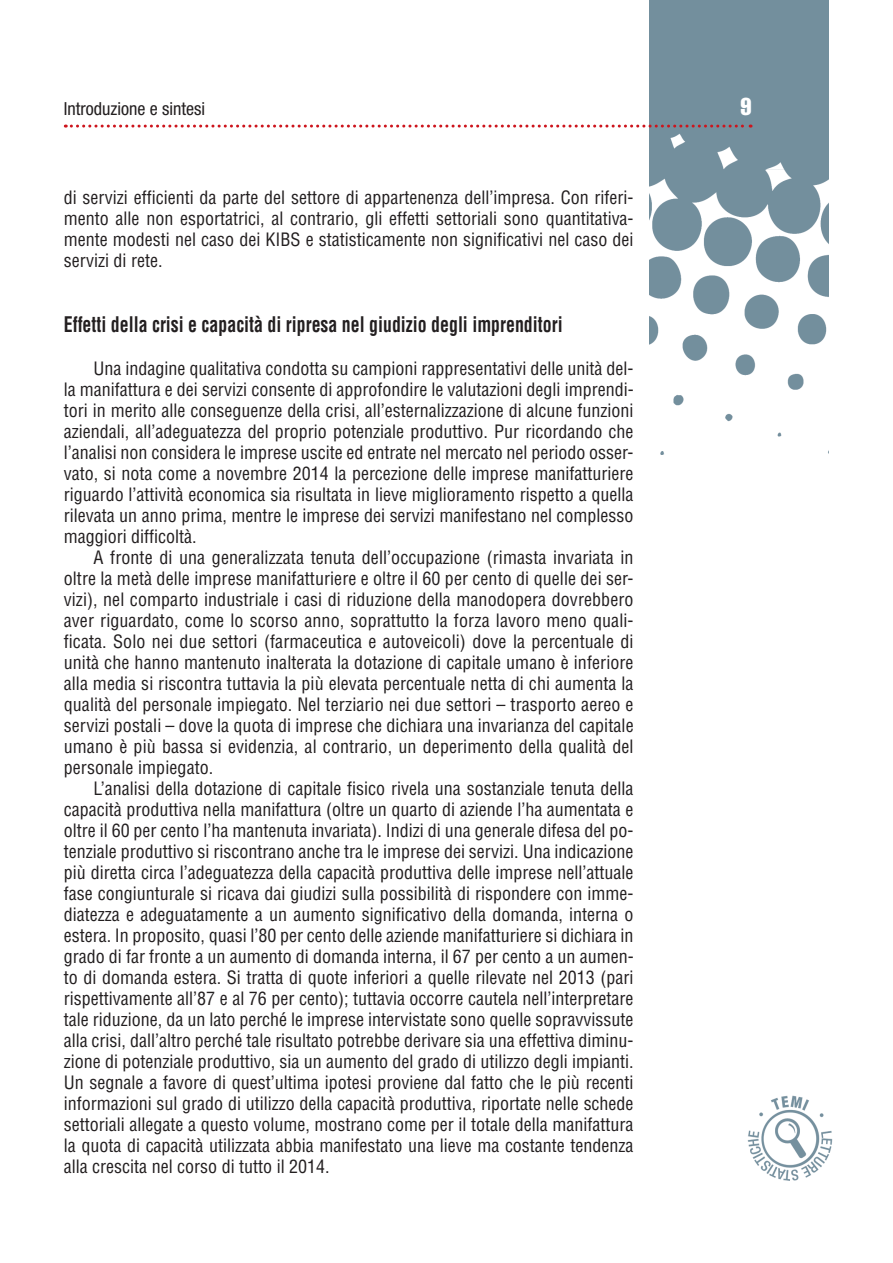
<style>
.page{position:relative;width:893px;height:1263px;background:#fff}
.page>*{position:absolute;margin:0;border:0;box-sizing:border-box;transform-origin:0 0}
.t1{font:24px "Helvetica LT Std Comp";color:#fff}
.t2{font:700 condensed 21px "Helvetica LT Std";color:#231f20;scale:.85 1}
.t3{font:condensed 18px/21px "Helvetica LT Std";color:#231f20;text-align:justify}
.t4{font:condensed 18px "Helvetica Neue LT Std";color:#231f20}
</style>
<div class="page">
<img style="left:649px;top:0;width:179px;height:454px">
<svg style="left:65px;top:125px;width:686px;height:3px"></svg>
<img style="left:747px;top:1095px;width:85px;height:85px">
<p class="t4" style="left:64px;top:98px;width:143px">Introduzione e sintesi</p>
<h1 class="t1" style="left:740px;top:91px;width:13px">9</h1>
<p class="t3" style="left:64px;top:187px;width:571px">di servizi efficienti da parte del settore di appartenenza dell’impresa. Con riferi&shy;mento alle non esportatrici, al contrario, gli effetti settoriali sono quantitativa&shy;mente modesti nel caso dei KIBS e statisticamente non significativi nel caso dei servizi di rete.</p>
<p class="t2" style="left:64px;top:311px;width:588px">Effetti della crisi e capacità di ripresa nel giudizio degli imprenditori</p>
<p class="t3" style="left:64px;top:357px;width:571px;text-indent:30px">Una indagine qualitativa condotta su campioni rappresentativi delle unità del&shy;la manifattura e dei servizi consente di approfondire le valutazioni degli imprendi&shy;tori in merito alle conseguenze della crisi, all’esternalizzazione di alcune funzioni aziendali, all’adeguatezza del proprio potenziale produttivo. Pur ricordando che l’analisi non considera le imprese uscite ed entrate nel mercato nel periodo osser&shy;vato, si nota come a novembre 2014 la percezione delle imprese manifatturiere riguardo l’attività economica sia risultata in lieve miglioramento rispetto a quella rilevata un anno prima, mentre le imprese dei servizi manifestano nel complesso maggiori difficoltà.</p>
<p class="t3" style="left:64px;top:546px;width:571px;text-indent:30px">A fronte di una generalizzata tenuta dell’occupazione (rimasta invariata in oltre la metà delle imprese manifatturiere e oltre il 60 per cento di quelle dei ser&shy;vizi), nel comparto industriale i casi di riduzione della manodopera dovrebbero aver riguardato, come lo scorso anno, soprattutto la forza lavoro meno quali&shy;ficata. Solo nei due settori (farmaceutica e autoveicoli) dove la percentuale di unità che hanno mantenuto inalterata la dotazione di capitale umano è inferiore alla media si riscontra tuttavia la più elevata percentuale netta di chi aumenta la qualità del personale impiegato. Nel terziario nei due settori – trasporto aereo e servizi postali – dove la quota di imprese che dichiara una invarianza del capitale umano è più bassa si evidenzia, al contrario, un deperimento della qualità del personale impiegato.</p>
<p class="t3" style="left:64px;top:778px;width:571px;text-indent:30px">L’analisi della dotazione di capitale fisico rivela una sostanziale tenuta della capacità produttiva nella manifattura (oltre un quarto di aziende l’ha aumentata e oltre il 60 per cento l’ha mantenuta invariata). Indizi di una generale difesa del po&shy;tenziale produttivo si riscontrano anche tra le imprese dei servizi. Una indicazione più diretta circa l’adeguatezza della capacità produttiva delle imprese nell’attuale fase congiunturale si ricava dai giudizi sulla possibilità di rispondere con imme&shy;diatezza e adeguatamente a un aumento significativo della domanda, interna o estera. In proposito, quasi l’80 per cento delle aziende manifatturiere si dichiara in grado di far fronte a un aumento di domanda interna, il 67 per cento a un aumen&shy;to di domanda estera. Si tratta di quote inferiori a quelle rilevate nel 2013 (pari rispettivamente all’87 e al 76 per cento); tuttavia occorre cautela nell’interpretare tale riduzione, da un lato perché le imprese intervistate sono quelle sopravvissute alla crisi, dall’altro perché tale risultato potrebbe derivare sia una effettiva diminu&shy;zione di potenziale produttivo, sia un aumento del grado di utilizzo degli impianti.<br>Un segnale a favore di quest’ultima ipotesi proviene dal fatto che le più recenti informazioni sul grado di utilizzo della capacità produttiva, riportate nelle schede settoriali allegate a questo volume, mostrano come per il totale della manifattura la quota di capacità utilizzata abbia manifestato una lieve ma costante tendenza alla crescita nel corso di tutto il 2014.</p>
</div>
